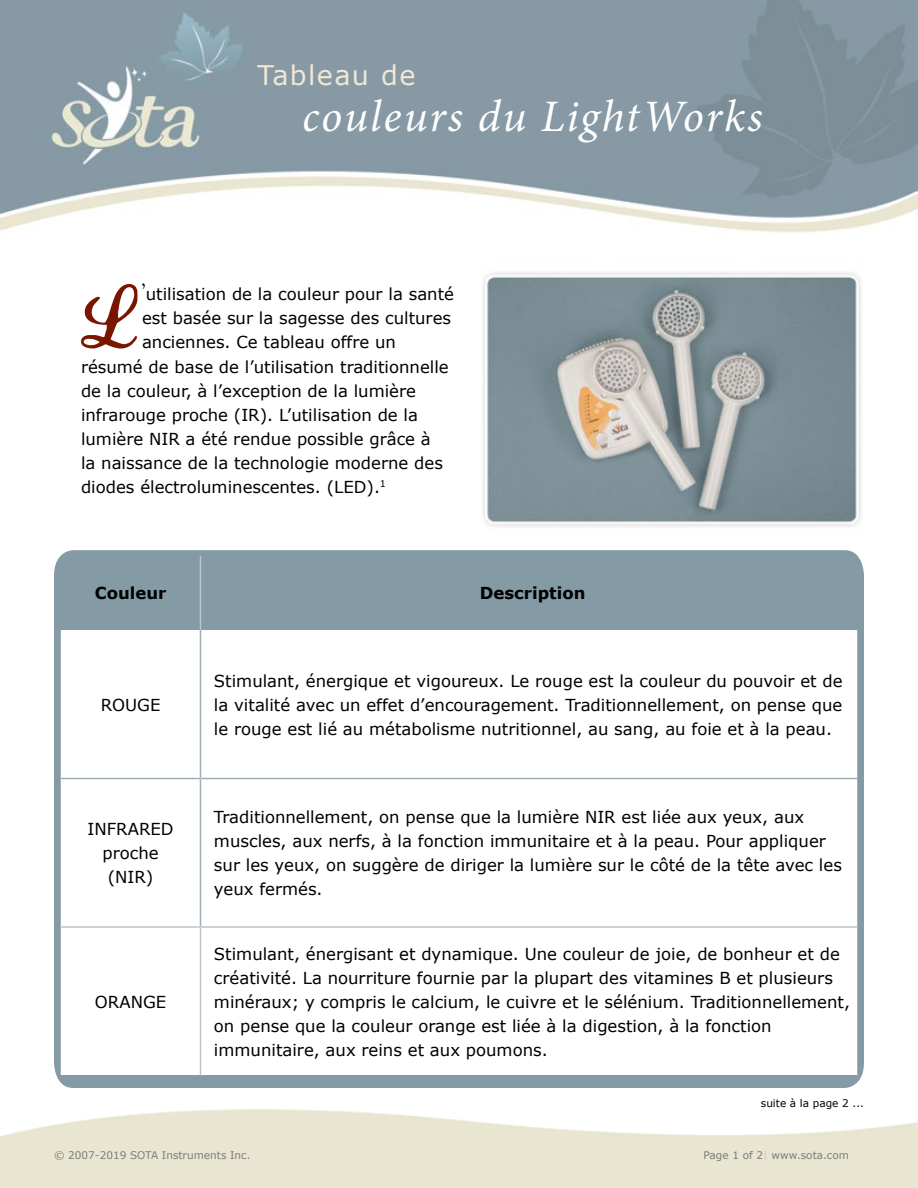
<style>
.page{position:relative;width:918px;height:1188px;background:#fff}
.page>*{position:absolute;margin:0;border:0;box-sizing:border-box;transform-origin:0 0}
.t1{font:64.5px "Lauren Script";color:#7a1600}
.t2{font:italic 45px "Minion Pro";letter-spacing:.04em;color:#fff}
.t3{font:27px "Verdana";letter-spacing:.05em;color:#f0e7d4}
.t4{font:16.5px/24px "Verdana";color:#000}
.t5{font:700 16.5px "Verdana";color:#000}
.t6{font:10.5px "Verdana";color:#7d7c7b}
.t7{font:10.5px "Verdana";color:#000}
.s1{font-family:"Lauren Script"}
.s2{color:#cbcaca}
</style>
<div class="page">
<img style="left:0;top:0;width:918px;height:233px">
<svg style="left:54px;top:550px;width:810px;height:538px;background:#899ea8"></svg>
<img style="left:483px;top:272px;width:379px;height:255px">
<div style="left:61px;top:556px;width:796px;height:74px;background:#849aa4"></div>
<svg style="left:61px;top:630px;width:796px;height:446px"></svg>
<div style="left:61px;top:1076px;width:796px;height:6px;background:#849aa4"></div>
<hr style="left:61px;top:926px;width:139px;height:2px;background:#bcc5cb">
<hr style="left:200px;top:926px;width:657px;height:2px;background:#bcc5cb">
<hr style="left:200px;top:928px;width:1px;height:148px;background:#bcc5cb">
<hr style="left:200px;top:556px;width:1px;height:74px;background:#bcc5cb">
<hr style="left:200px;top:630px;width:1px;height:148px;background:#9faeb7">
<hr style="left:61px;top:778px;width:139px;height:1px;background:#9faeb7">
<hr style="left:200px;top:778px;width:657px;height:1px;background:#9faeb7">
<hr style="left:200px;top:779px;width:1px;height:147px;background:#9faeb7">
<h3 class="t3" style="left:258px;top:58px;width:159px">Tableau de</h3>
<h2 class="t2" style="left:302px;top:86px;width:462px">couleurs du LightWorks</h2>
<h1 class="t1" style="left:81px;top:276px;width:57px">L</h1>
<p class="t4" style="left:142px;top:282px;width:314px"><span class="s1">’</span>utilisation de la couleur pour la santé</p>
<p class="t4" style="left:142px;top:306px;width:311px">est basée sur la sagesse des cultures</p>
<p class="t4" style="left:142px;top:330px;width:256px">anciennes. Ce tableau offre un</p>
<p class="t4" style="left:81px;top:354px;width:369px">résumé de base de l’utilisation traditionnelle</p>
<p class="t4" style="left:81px;top:378px;width:337px">de la couleur, à l’exception de la lumière</p>
<p class="t4" style="left:81px;top:402px;width:339px">infrarouge proche (IR). L’utilisation de la</p>
<p class="t4" style="left:81px;top:426px;width:351px">lumière NIR a été rendue possible grâce à</p>
<p class="t4" style="left:81px;top:450px;width:363px">la naissance de la technologie moderne des</p>
<p class="t4" style="left:81px;top:474px;width:307px">diodes électroluminescentes. (LED).<sup>1</sup></p>
<p class="t5" style="left:95px;top:583px;width:73px">Couleur</p>
<p class="t5" style="left:480px;top:583px;width:107px">Description</p>
<p class="t4" style="left:101px;top:692px;width:61px">ROUGE</p>
<p class="t4" style="left:88px;top:817px;width:88px;text-align:center">INFRARED proche (NIR)</p>
<p class="t4" style="left:95px;top:989px;width:73px">ORANGE</p>
<p class="t4" style="left:214px;top:668px;width:630px;text-align:justify">Stimulant, énergique et vigoureux. Le rouge est la couleur du pouvoir et de la vitalité avec un effet d’encouragement. Traditionnellement, on pense que le rouge est lié au métabolisme nutritionnel, au sang, au foie et à la peau.</p>
<p class="t4" style="left:214px;top:805px;width:629px">Traditionnellement, on pense que la lumière NIR est liée aux yeux, aux muscles, aux nerfs, à la fonction immunitaire et à la peau. Pour appliquer sur les yeux, on suggère de diriger la lumière sur le côté de la tête avec les yeux fermés.</p>
<p class="t4" style="left:214px;top:941px;width:638px">Stimulant, énergisant et dynamique. Une couleur de joie, de bonheur et de créativité. La nourriture fournie par la plupart des vitamines B et plusieurs minéraux; y compris le calcium, le cuivre et le sélénium. Traditionnellement, on pense que la couleur orange est liée à la digestion, à la fonction immunitaire, aux reins et aux poumons.</p>
<p class="t7" style="left:761px;top:1097px;width:105px">suite à la page 2 ...</p>
<p class="t6" style="left:54px;top:1149px;width:198px">© 2007-2019 SOTA Instruments Inc.</p>
<p class="t6" style="left:703px;top:1149px;width:147px">Page 1 of 2<span class="s2">|</span> www.sota.com</p>
</div>
